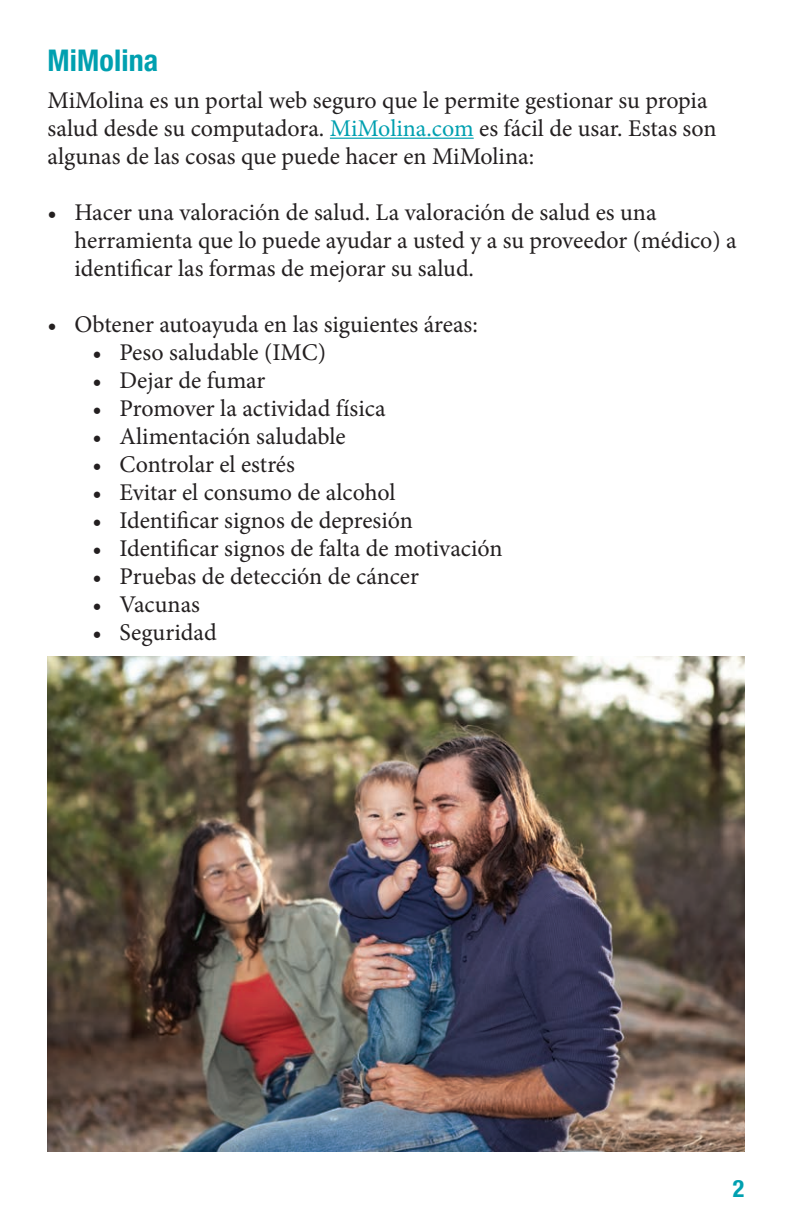
<style>
.page{position:relative;width:792px;height:1224px;background:#fff}
.page>*{position:absolute;margin:0;border:0;box-sizing:border-box;transform-origin:0 0}
.t1{font:700 condensed 30px "Helvetica Neue";letter-spacing:.005em;color:#00a0b0}
.t2{font:24px/28px "Minion Pro";color:#231f20}
.t3{font:700 condensed 24px "Helvetica Neue";color:#00a0b0}
.s1{color:#00a0b0}
</style>
<div class="page">
<img style="left:48px;top:657px;width:696px;height:495px">
<hr style="left:330px;top:138px;width:144px;height:1px;background:#00a0b0">
<h2 class="t1" style="left:48px;top:42px;width:112px">MiMolina</h2>
<p class="t2" style="left:48px;top:86px;width:671px">MiMolina es un portal web seguro que le permite gestionar su propia salud desde su computadora. <span class="s1">MiMolina.com</span> es fácil de usar. Estas son algunas de las cosas que puede hacer en MiMolina:</p>
<p class="t2" style="left:75px;top:198px;width:664px;text-indent:-27px">• Hacer una valoración de salud. La valoración de salud es una herramienta que lo puede ayudar a usted y a su proveedor (médico) a identificar las formas de mejorar su salud.</p>
<p class="t2" style="left:48px;top:310px;width:432px">• Obtener autoayuda en las siguientes áreas:</p>
<p class="t2" style="left:93px;top:338px;width:235px">• Peso saludable (IMC)</p>
<p class="t2" style="left:93px;top:366px;width:174px">• Dejar de fumar</p>
<p class="t2" style="left:93px;top:394px;width:295px">• Promover la actividad física</p>
<p class="t2" style="left:93px;top:422px;width:255px">• Alimentación saludable</p>
<p class="t2" style="left:93px;top:450px;width:204px">• Controlar el estrés</p>
<p class="t2" style="left:93px;top:478px;width:305px">• Evitar el consumo de alcohol</p>
<p class="t2" style="left:93px;top:506px;width:322px">• Identificar signos de depresión</p>
<p class="t2" style="left:93px;top:534px;width:412px">• Identificar signos de falta de motivación</p>
<p class="t2" style="left:93px;top:562px;width:328px">• Pruebas de detección de cáncer</p>
<p class="t2" style="left:93px;top:590px;width:109px">• Vacunas</p>
<p class="t2" style="left:93px;top:618px;width:126px">• Seguridad</p>
<p class="t3" style="left:733px;top:1174px;width:13px">2</p>
</div>
